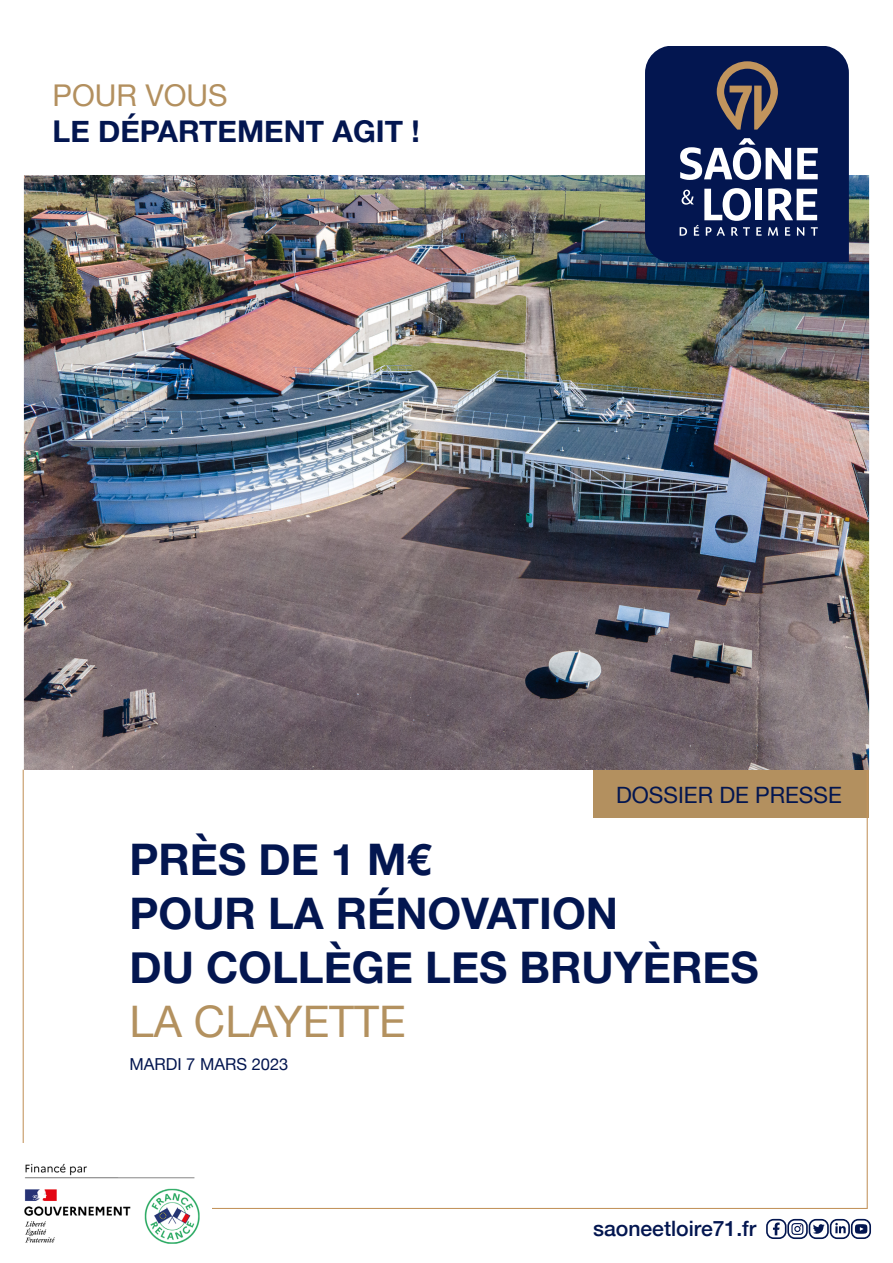
<style>
.page{position:relative;width:893px;height:1263px;background:#fff}
.page>*{position:absolute;margin:0;border:0;box-sizing:border-box;transform-origin:0 0}
.t1{font:700 43.5px "Helvetica Neue";color:#031650}
.t2{font:43.5px "Helvetica Neue";color:#b3915f}
.t3{font:700 30px "Helvetica Neue";color:#031650}
.t4{font:30px "Helvetica Neue";color:#b3905f}
.t5{font:22.5px "Helvetica Neue";color:#031650}
.t6{font:500 21.15px "Helvetica Neue";color:#031650}
.t7{font:16.5px "Helvetica Neue";color:#031650}
</style>
<div class="page">
<img style="left:22px;top:175px;width:849px;height:1065px">
<svg style="left:645px;top:46px;width:204px;height:215px;background:#273564"></svg>
<svg style="left:855px;top:1224px;width:12px;height:10px"></svg>
<div style="left:851px;top:1219px;width:20px;height:20px;border:2px solid #031650;border-radius:7px"></div>
<div style="left:809px;top:1219px;width:20px;height:20px;border:2px solid #031650;border-radius:7px"></div>
<svg style="left:765px;top:1218px;width:60px;height:22px"></svg>
<svg style="left:835px;top:1223px;width:11px;height:10px"></svg>
<div style="left:830px;top:1219px;width:20px;height:20px;border:2px solid #031650;border-radius:7px"></div>
<div style="left:0;top:1143px;width:211px;height:120px;background:#fff"></div>
<img style="left:24px;top:1163px;width:176px;height:81px">
<p class="t4" style="left:53px;top:74px;width:177px">POUR VOUS</p>
<p class="t3" style="left:53px;top:108px;width:369px">LE DÉPARTEMENT AGIT !</p>
<p class="t5" style="left:616px;top:778px;width:227px">DOSSIER DE PRESSE</p>
<p class="t1" style="left:129px;top:825px;width:303px">PRÈS DE 1 M€</p>
<p class="t1" style="left:129px;top:879px;width:490px">POUR LA RÉNOVATION</p>
<p class="t1" style="left:129px;top:933px;width:631px">DU COLLÈGE LES BRUYÈRES</p>
<p class="t2" style="left:129px;top:990px;width:278px">LA CLAYETTE</p>
<p class="t7" style="left:129px;top:1052px;width:160px">MARDI 7 MARS 2023</p>
<p class="t6" style="left:593px;top:1211px;width:165px">saoneetloire71.fr</p>
</div>
